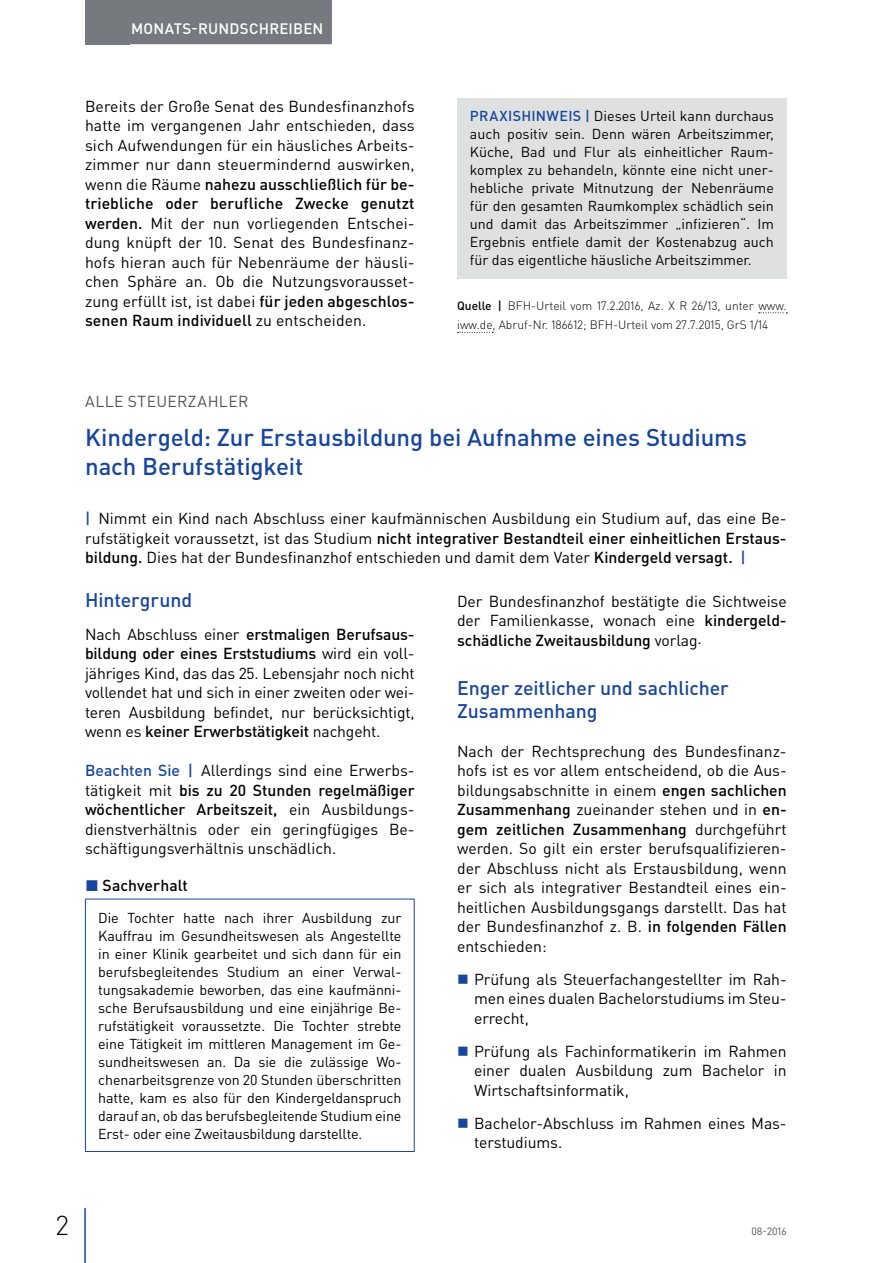
<style>
.page{position:relative;width:893px;height:1263px;background:#fff}
.page>*{position:absolute;margin:0;border:0;box-sizing:border-box;transform-origin:0 0}
.t1{font:300 27px "DIN Pro";color:#000002}
.t2{font:500 24px/28.5px "DIN Pro";letter-spacing:-.005em;color:#18469d}
.t3{font:500 19.5px/22.5px "DIN Pro";letter-spacing:-.005em;color:#18469d}
.t4{font:15.75px/19.5px "DIN Pro";letter-spacing:-.005em;color:#000002;text-align:justify}
.t5{font:15.75px "DIN Pro";letter-spacing:.025em;color:#505457}
.t6{font:500 15.75px "DIN Pro";letter-spacing:.005em;color:#000002}
.t7{font:500 15px "DIN Pro";letter-spacing:.015em;color:#fff}
.t8{font:14.25px/18px "DIN Pro";letter-spacing:-.005em;color:#000002;text-align:justify}
.t9{font:300 12px/19.5px "DIN Pro";color:#000002}
.t10{font:10.5px "DIN Pro";color:#505457}
.s1{font-weight:500}
.s2{font-weight:500;color:#18469d}
.s3{color:#18469d}
</style>
<div class="page">
<div style="left:85px;top:0;width:45px;height:44px;background:#767a7e"></div>
<hr style="left:84px;top:1208px;width:2px;height:55px;background:#18469d">
<div style="left:122px;top:0;width:210px;height:44px;background:#767a7e"></div>
<svg style="left:759px;top:312px;width:28px;height:1px"></svg>
<svg style="left:457px;top:332px;width:36px;height:1px"></svg>
<div style="left:457px;top:98px;width:330px;height:180px;background:#dfe1e1"></div>
<hr style="left:85px;top:899px;width:330px;height:1px;background:#18469d">
<hr style="left:85px;top:899px;width:1px;height:252px;background:#18469d">
<hr style="left:414px;top:899px;width:1px;height:252px;background:#18469d">
<hr style="left:85px;top:1151px;width:330px;height:1px;background:#18469d">
<p class="t7" style="left:131px;top:18px;width:194px">MONATS-RUNDSCHREIBEN</p>
<p class="t4" style="left:85px;top:96px;width:331px">Bereits der Große Senat des Bundesfinanzhofs hatte im vergangenen Jahr entschieden, dass sich Aufwendungen für ein häusliches Arbeits&shy;zimmer nur dann steuermindernd auswirken, wenn die Räume <span class="s1">nahezu ausschließlich für be&shy;triebliche oder berufliche Zwecke genutzt werden.</span> Mit der nun vorliegenden Entschei&shy;dung knüpft der 10. Senat des Bundesfinanz&shy;hofs hieran auch für Nebenräume der häusli&shy;chen Sphäre an. Ob die Nutzungsvorausset&shy;zung erfüllt ist, ist dabei <span class="s1">für jeden abgeschlos&shy;senen Raum individuell</span> zu entscheiden.</p>
<p class="t8" style="left:470px;top:107px;width:306px"><span class="s2">PRAXISHINWEIS |</span> Dieses Urteil kann durchaus auch positiv sein. Denn wären Arbeitszimmer, Küche, Bad und Flur als einheitlicher Raum&shy;komplex zu behandeln, könnte eine nicht uner&shy;hebliche private Mitnutzung der Nebenräume für den gesamten Raumkomplex schädlich sein und damit das Arbeitszimmer „infizieren“. Im Ergebnis entfiele damit der Kostenabzug auch für das eigentliche häusliche Arbeitszimmer.</p>
<p class="t9" style="left:457px;top:295px;width:331px"><span class="s1">Quelle |</span> BFH-Urteil vom 17.2.2016, Az. X R 26/13, unter www. iww.de, Abruf-Nr. 186612; BFH-Urteil vom 27.7.2015, GrS 1/14</p>
<p class="t5" style="left:85px;top:391px;width:165px">ALLE STEUERZAHLER</p>
<h2 class="t2" style="left:85px;top:422px;width:664px">Kindergeld: Zur Erstausbildung bei Aufnahme eines Studiums nach Berufstätigkeit</h2>
<p class="t4" style="left:85px;top:508px;width:703px"><span class="s2">|</span> Nimmt ein Kind nach Abschluss einer kaufmännischen Ausbildung ein Studium auf, das eine Be&shy;rufstätigkeit voraussetzt, ist das Studium <span class="s1">nicht integrativer Bestandteil einer einheitlichen Erstaus&shy;bildung.</span> Dies hat der Bundesfinanzhof entschieden und damit dem Vater <span class="s1">Kindergeld versagt.</span> <span class="s2">|</span></p>
<p class="t3" style="left:85px;top:588px;width:109px">Hintergrund</p>
<p class="t4" style="left:85px;top:624px;width:331px">Nach Abschluss einer <span class="s1">erstmaligen Berufsaus&shy;bildung oder eines Erststudiums</span> wird ein voll&shy;jähriges Kind, das das 25. Lebensjahr noch nicht vollendet hat und sich in einer zweiten oder wei&shy;teren Ausbildung befindet, nur berücksichtigt, wenn es <span class="s1">keiner Erwerbstätigkeit</span> nachgeht.</p>
<p class="t4" style="left:85px;top:760px;width:331px"><span class="s2">Beachten Sie |</span> Allerdings sind eine Erwerbs&shy;tätigkeit mit <span class="s1">bis zu 20 Stunden regelmäßiger wöchentlicher Arbeitszeit,</span> ein Ausbildungs&shy;dienstverhältnis oder ein geringfügiges Be&shy;schäftigungsverhältnis unschädlich.</p>
<p class="t6" style="left:85px;top:874px;width:104px"><span class="s3">◼</span> Sachverhalt</p>
<p class="t8" style="left:98px;top:908px;width:305px">Die Tochter hatte nach ihrer Ausbildung zur Kauffrau im Gesundheitswesen als Angestellte in einer Klinik gearbeitet und sich dann für ein berufsbegleitendes Studium an einer Verwal&shy;tungsakademie beworben, das eine kaufmänni&shy;sche Berufsausbildung und eine einjährige Be&shy;rufstätigkeit voraussetzte. Die Tochter strebte eine Tätigkeit im mittleren Management im Ge&shy;sundheitswesen an. Da sie die zulässige Wo&shy;chenarbeitsgrenze von 20 Stunden überschritten hatte, kam es also für den Kindergeldanspruch darauf an, ob das berufsbegleitende Studium eine Erst- oder eine Zweitausbildung darstellte.</p>
<p class="t4" style="left:457px;top:591px;width:331px">Der Bundesfinanzhof bestätigte die Sichtweise der Familienkasse, wonach eine <span class="s1">kindergeld&shy;schädliche Zweitausbildung</span> vorlag.</p>
<p class="t3" style="left:457px;top:676px;width:273px">Enger zeitlicher und sachlicher<br>Zusammenhang</p>
<p class="t4" style="left:457px;top:741px;width:331px">Nach der Rechtsprechung des Bundesfinanz&shy;hofs ist es vor allem entscheidend, ob die Aus&shy;bildungsabschnitte in einem <span class="s1">engen sachlichen Zusammenhang</span> zueinander stehen und in <span class="s1">en&shy;gem zeitlichen Zusammenhang</span> durchgeführt werden. So gilt ein erster berufsqualifizieren&shy;der Abschluss nicht als Erstausbildung, wenn er sich als integrativer Bestandteil eines ein&shy;heitlichen Ausbildungsgangs darstellt. Das hat der Bundesfinanzhof z. B. <span class="s1">in folgenden Fällen </span>entschieden:</p>
<p class="t4" style="left:474px;top:969px;width:314px">Prüfung als Steuerfachangestellter im Rah&shy;men eines dualen Bachelorstudiums im Steu&shy;errecht,</p>
<p class="t4" style="left:474px;top:1041px;width:314px">Prüfung als Fachinformatikerin im Rahmen einer dualen Ausbildung zum Bachelor in Wirtschaftsinformatik,</p>
<p class="t4" style="left:474px;top:1113px;width:314px">Bachelor-Abschluss im Rahmen eines Mas&shy;terstudiums.</p>
<h1 class="t1" style="left:56px;top:1207px;width:14px">2</h1>
<p class="t10" style="left:751px;top:1224px;width:37px">08-2016</p>
</div>
